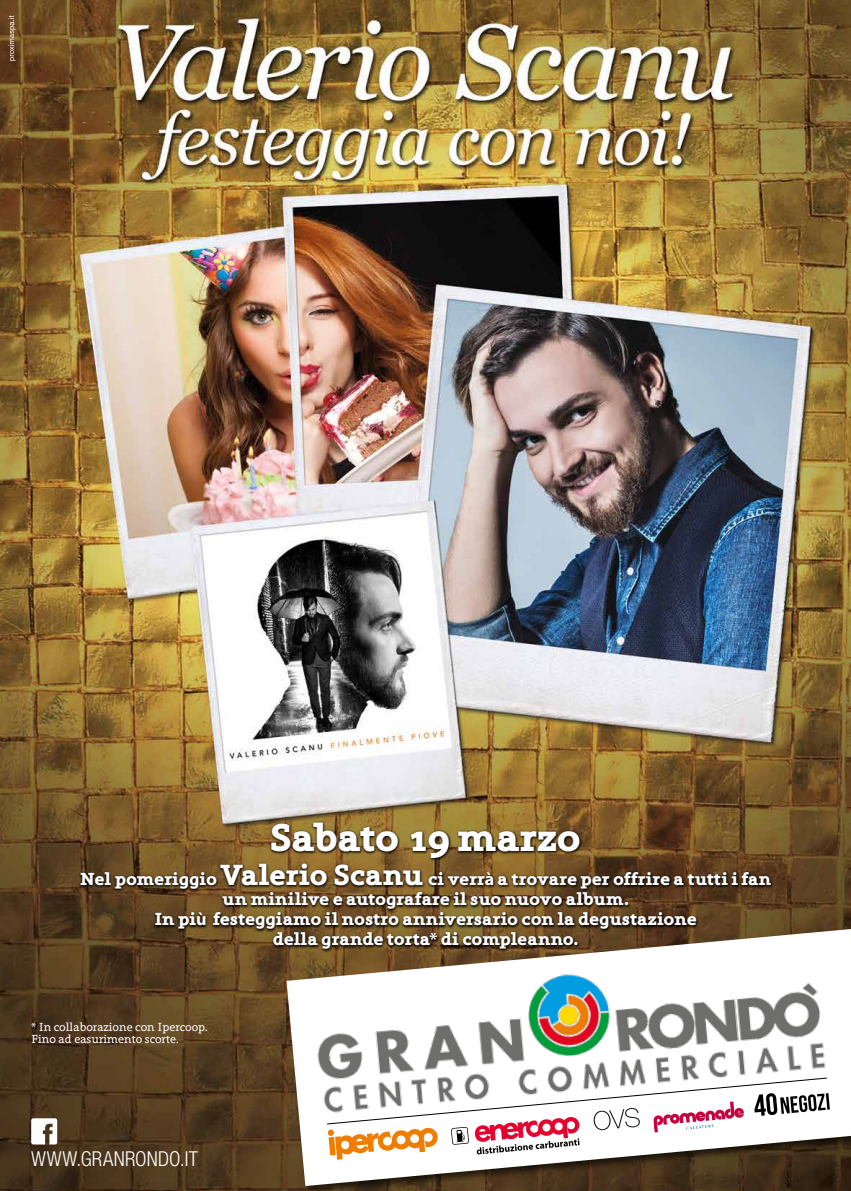
<style>
.page{position:relative;width:851px;height:1191px;background:#fff}
.page>*{position:absolute;margin:0;border:0;box-sizing:border-box;transform-origin:0 0}
.t1{font:700 40px "Grandesign Neue Serif";letter-spacing:-.015em;color:#fff}
.t2{font:300 condensed 20.6px "Helvetica Neue LT Std";letter-spacing:.01em;color:#fff}
.t3{font:700 18px/20px "Grandesign Neue Serif";letter-spacing:-.01em;color:#fff;text-align:center}
.t4{font:12px/12px "Grandesign Neue Serif";color:#fff}
.s1{font-size:30px}
</style>
<div class="page">
<img style="left:0;top:0;width:850px;height:1191px">
<svg style="left:9px;top:16px;width:7px;height:45px"></svg>
<svg style="left:31px;top:1118px;width:26px;height:26px"></svg>
<div style="left:284px;top:914px;width:566px;height:277px;background:#000;opacity:.65"></div>
<svg style="left:286px;top:929px;width:564px;height:257px"></svg>
<img style="left:302px;top:946px;width:536px;height:178px">
<svg style="left:326px;top:1077px;width:503px;height:82px"></svg>
<svg style="left:78px;top:821px;width:696px;height:132px;background:#5d4422"></svg>
<h1 class="t1" style="left:270px;top:814px;width:313px">Sabato 19 marzo</h1>
<p class="t3" style="left:79px;top:869px;width:693px">Nel pomeriggio <span class="s1">Valerio Scanu</span> ci verrà a trovare per offrire a tutti i fan un minilive e autografare il suo nuovo album.<br>In più festeggiamo il nostro anniversario con la degustazione<br>della grande torta* di compleanno.</p>
<p class="t4" style="left:31px;top:1020px;width:178px">* In collaborazione con Ipercoop.<br>Fino ad easurimento scorte.</p>
<p class="t2" style="left:31px;top:1147px;width:168px">WWW.GRANRONDO.IT</p>
</div>
